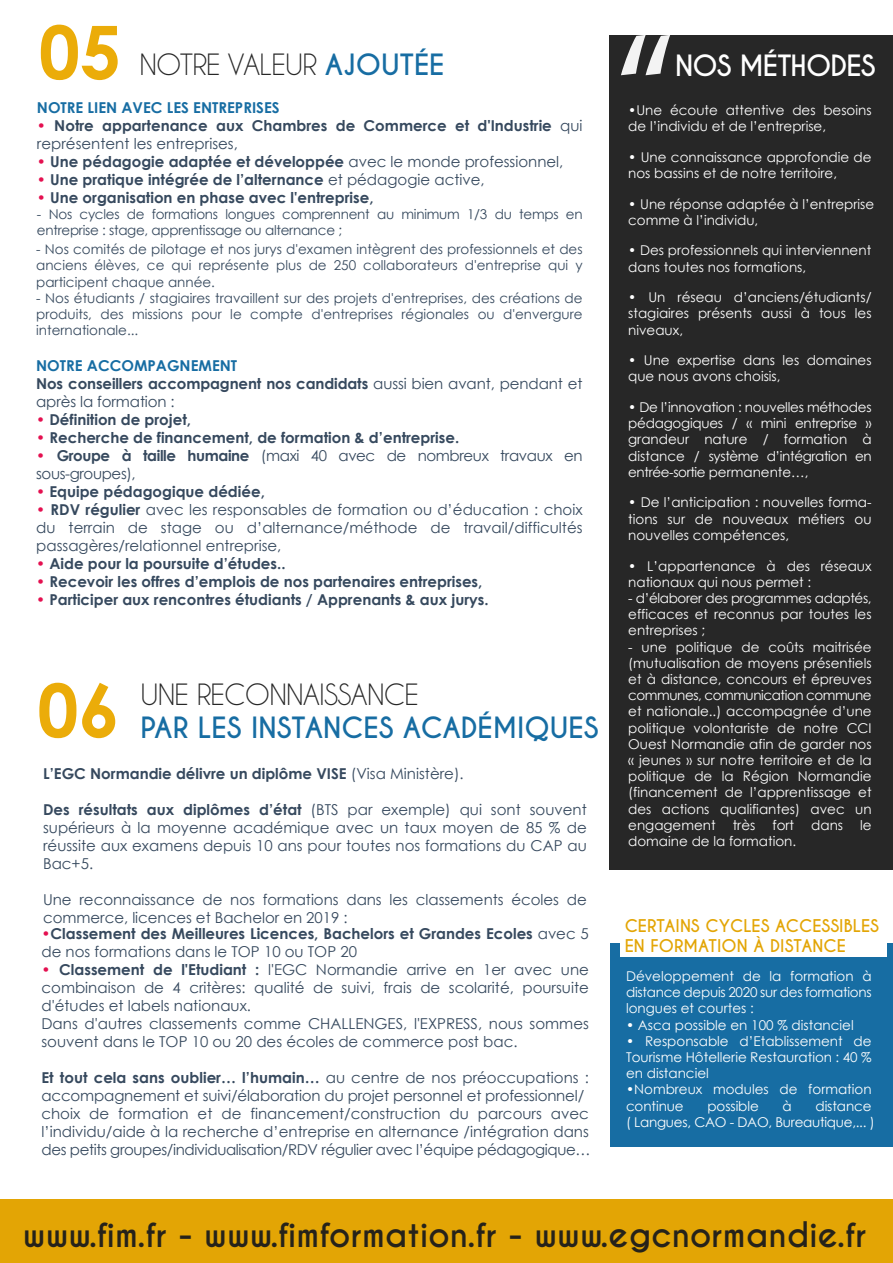
<style>
.page{position:relative;width:893px;height:1263px;background:#fff}
.page>*{position:absolute;margin:0;border:0;box-sizing:border-box;transform-origin:0 0}
.t1{font:700 73.5px "Century Gothic";color:#ebac09}
.t2{font:700 33px "Caviar Dreams";color:rgb(28 28 28/.95)}
.t3{font:27.45px "Caviar Dreams";letter-spacing:-.03em;color:rgb(28 28 28/.95)}
.t4{font:700 27.45px "Caviar Dreams";color:#176da3}
.t5{font:700 27.45px "Caviar Dreams";letter-spacing:-.03em;color:#fff}
.t6{font:700 16.5px/19.8px "Caviar Dreams";color:#e3a505}
.t7{font:15px/18px "Century Gothic";color:#36495e}
.t8{font:700 15px/18px "Century Gothic";color:#36495e}
.t9{font:15px/18px "Century Gothic";letter-spacing:-.025em;color:#36495e}
.t10{font:700 15px "Century Gothic";color:#176da3}
.t11{font:13.5px/16.2px "Century Gothic";color:#fff}
.t12{font:13.5px/16.2px "Century Gothic";letter-spacing:-.02em;color:#36495e;text-align:justify}
.t13{font:13.5px/16.2px "Century Gothic";letter-spacing:-.02em;color:#fff;text-align:right}
.s1{font-weight:700;color:#176da3}
.s2{font-weight:400;color:#e41050}
.s3{font-weight:400}
.s4{font-weight:700}
.s5{color:#e41050}
</style>
<div class="page">
<div style="left:610px;top:944px;width:283px;height:203px;background:#176da3"></div>
<div style="left:620px;top:902px;width:266px;height:55px;background:#fff"></div>
<div style="left:609px;top:35px;width:284px;height:834px;background:#272727"></div>
<svg style="left:621px;top:35px;width:49px;height:40px"></svg>
<div style="left:0;top:1199px;width:893px;height:64px;background:#e3a505"></div>
<h1 class="t1" style="left:39px;top:-4px;width:84px">05</h1>
<h3 class="t3" style="left:140px;top:48px;width:306px">NOTRE VALEUR <span class="s1">AJOUTÉE</span></h3>
<p class="t10" style="left:37px;top:96px;width:244px">NOTRE LIEN AVEC LES ENTREPRISES</p>
<p class="t8" style="left:37px;top:116px;width:547px"><span class="s2">•</span> Notre appartenance aux Chambres de Commerce et d'Industrie <span class="s3">qui représentent les entreprises,</span></p>
<p class="t8" style="left:37px;top:152px;width:528px"><span class="s2">•</span> Une pédagogie adaptée et développée <span class="s3">avec le monde professionnel,</span></p>
<p class="t8" style="left:37px;top:170px;width:449px"><span class="s2">•</span> Une pratique intégrée de l’alternance <span class="s3">et pédagogie active,</span></p>
<p class="t8" style="left:37px;top:188px;width:338px"><span class="s2">•</span> Une organisation en phase avec l'entreprise,</p>
<p class="t12" style="left:37px;top:206px;width:547px">- Nos cycles de formations longues comprennent au minimum 1/3 du temps en entreprise : stage, apprentissage ou alternance ;</p>
<p class="t12" style="left:36px;top:241px;width:548px">- Nos comités de pilotage et nos jurys d'examen intègrent des professionnels et des anciens élèves, ce qui représente plus de 250 collaborateurs d'entreprise qui y participent chaque année.</p>
<p class="t12" style="left:36px;top:290px;width:548px">- Nos étudiants / stagiaires travaillent sur des projets d'entreprises, des créations de produits, des missions pour le compte d'entreprises régionales ou d'envergure internationale...</p>
<p class="t7" style="left:36px;top:356px;width:548px"><span class="s1">NOTRE ACCOMPAGNEMENT<br></span><span class="s4">Nos conseillers accompagnent nos candidats</span> aussi bien avant, pendant et après la formation :</p>
<p class="t8" style="left:36px;top:410px;width:156px"><span class="s2">•</span> Définition de projet,</p>
<p class="t8" style="left:36px;top:428px;width:425px"><span class="s2">•</span> Recherche de financement, de formation &amp; d’entreprise.</p>
<p class="t9" style="left:36px;top:446px;width:548px"><span class="s5">•</span> <span class="s4">Groupe à taille humaine</span> (maxi 40 avec de nombreux travaux en sous-groupes),</p>
<p class="t8" style="left:36px;top:482px;width:230px"><span class="s2">•</span> Equipe pédagogique dédiée,</p>
<p class="t7" style="left:36px;top:500px;width:548px;text-align:justify"><span class="s5">•</span> <span class="s4">RDV régulier</span> avec les responsables de formation ou d’éducation : choix du terrain de stage ou d’alternance/méthode de travail/difficultés passagères/relationnel entreprise,</p>
<p class="t8" style="left:36px;top:554px;width:251px"><span class="s2">•</span> Aide pour la poursuite d’études..</p>
<p class="t8" style="left:36px;top:572px;width:448px"><span class="s2">•</span> Recevoir les offres d’emplois de nos partenaires entreprises,</p>
<p class="t8" style="left:36px;top:590px;width:454px"><span class="s2">•</span> Participer aux rencontres étudiants / Apprenants &amp; aux jurys.</p>
<h1 class="t1" style="left:37px;top:654px;width:84px">06</h1>
<h3 class="t3" style="left:141px;top:678px;width:280px">UNE RECONNAISSANCE</h3>
<h3 class="t4" style="left:141px;top:711px;width:460px">PAR LES INSTANCES ACADÉMIQUES</h3>
<p class="t8" style="left:43px;top:763px;width:422px">L’EGC Normandie délivre un diplôme VISE <span class="s3">(Visa Ministère).</span></p>
<p class="t7" style="left:43px;top:800px;width:545px;text-align:justify"><span class="s4">Des résultats aux diplômes d’état</span> (BTS par exemple) qui sont souvent supérieurs à la moyenne académique avec un taux moyen de 85 % de réussite aux examens depuis 10 ans pour toutes nos formations du CAP au Bac+5.</p>
<p class="t7" style="left:43px;top:890px;width:545px">Une reconnaissance de nos formations dans les classements écoles de commerce, licences et Bachelor en 2019 :</p>
<p class="t8" style="left:41px;top:924px;width:549px"><span class="s2">•</span>Classement des Meilleures Licences, Bachelors et Grandes Ecoles <span class="s3">avec 5 de nos formations dans le TOP 10 ou TOP 20</span></p>
<p class="t7" style="left:41px;top:960px;width:549px"><span class="s5">•</span> <span class="s4">Classement de l'Etudiant :</span> l'EGC Normandie arrive en 1er avec une combinaison de 4 critères: qualité de suivi, frais de scolarité, poursuite d'études et labels nationaux.<br>Dans d'autres classements comme CHALLENGES, l'EXPRESS, nous sommes souvent dans le TOP 10 ou 20 des écoles de commerce post bac.</p>
<p class="t7" style="left:41px;top:1068px;width:550px"><span class="s4">Et tout cela sans oublier… l’humain…</span> au centre de nos préoccupations : accompagnement et suivi/élaboration du projet personnel et professionnel/ choix de formation et de financement/construction du parcours avec l’individu/aide à la recherche d’entreprise en alternance /intégration dans des petits groupes/individualisation/RDV régulier avec l’équipe pédagogique…</p>
<h3 class="t5" style="left:675px;top:49px;width:202px">NOS MÉTHODES</h3>
<p class="t11" style="left:628px;top:102px;width:245px">•Une écoute attentive des besoins de l’individu et de l’entreprise,</p>
<p class="t11" style="left:628px;top:149px;width:245px">• Une connaissance approfondie de nos bassins et de notre territoire,</p>
<p class="t11" style="left:628px;top:195px;width:247px">• Une réponse adaptée à l’entreprise comme à l’individu,</p>
<p class="t11" style="left:628px;top:242px;width:244px">• Des professionnels qui interviennent dans toutes nos formations,</p>
<p class="t11" style="left:628px;top:289px;width:245px;text-align:justify">• Un réseau d’anciens/étudiants/ stagiaires présents aussi à tous les niveaux,</p>
<p class="t11" style="left:628px;top:352px;width:245px">• Une expertise dans les domaines que nous avons choisis,</p>
<p class="t11" style="left:628px;top:399px;width:245px;text-align:justify">• De l’innovation : nouvelles méthodes pédagogiques / « mini entreprise » grandeur nature / formation à distance / système d’intégration en entrée-sortie permanente…,</p>
<p class="t11" style="left:628px;top:494px;width:245px;text-align:justify">• De l’anticipation : nouvelles forma&shy;tions sur de nouveaux métiers ou nouvelles compétences,</p>
<p class="t11" style="left:628px;top:557px;width:245px">• L’appartenance à des réseaux nationaux qui nous permet :</p>
<p class="t11" style="left:628px;top:590px;width:245px;text-align:justify">- d’élaborer des programmes adaptés, efficaces et reconnus par toutes les entreprises ;</p>
<p class="t11" style="left:628px;top:638px;width:245px;text-align:justify">- une politique de coûts maitrisée (mutualisation de moyens présentiels et à distance, concours et épreuves communes, communication commune et nationale..) accompagnée d’une politique volontariste de notre CCI Ouest Normandie afin de garder nos « jeunes » sur notre territoire et de la politique de la Région Normandie (financement de l’apprentissage et des actions qualifiantes) avec un engagement</p>
<p class="t11" style="left:733px;top:816px;width:24px">très</p>
<p class="t11" style="left:772px;top:816px;width:23px">fort</p>
<p class="t11" style="left:811px;top:816px;width:33px">dans</p>
<p class="t11" style="left:860px;top:816px;width:13px">le</p>
<p class="t11" style="left:628px;top:833px;width:169px">domaine de la formation.</p>
<p class="t6" style="left:625px;top:916px;width:256px">CERTAINS CYCLES ACCESSIBLES<br>EN FORMATION À DISTANCE</p>
<p class="t11" style="left:626px;top:968px;width:247px;text-align:justify">Développement de la formation à distance depuis 2020 sur des formations longues et courtes :</p>
<p class="t11" style="left:626px;top:1016px;width:229px">• Asca possible en 100 % distanciel</p>
<p class="t11" style="left:626px;top:1033px;width:247px;text-align:justify">• Responsable d’Etablissement de Tourisme Hôtellerie Restauration : 40 % en distanciel</p>
<p class="t11" style="left:626px;top:1081px;width:247px">•Nombreux modules de formation continue</p>
<p class="t11" style="left:707px;top:1097px;width:53px">possible</p>
<p class="t11" style="left:782px;top:1097px;width:11px">à</p>
<p class="t13" style="left:626px;top:1097px;width:250px">distance<br>( Langues, CAO - DAO, Bureautique,... )</p>
<h2 class="t2" style="left:23px;top:1214px;width:845px">www.fim.fr - www.fimformation.fr - www.egcnormandie.fr</h2>
</div>
